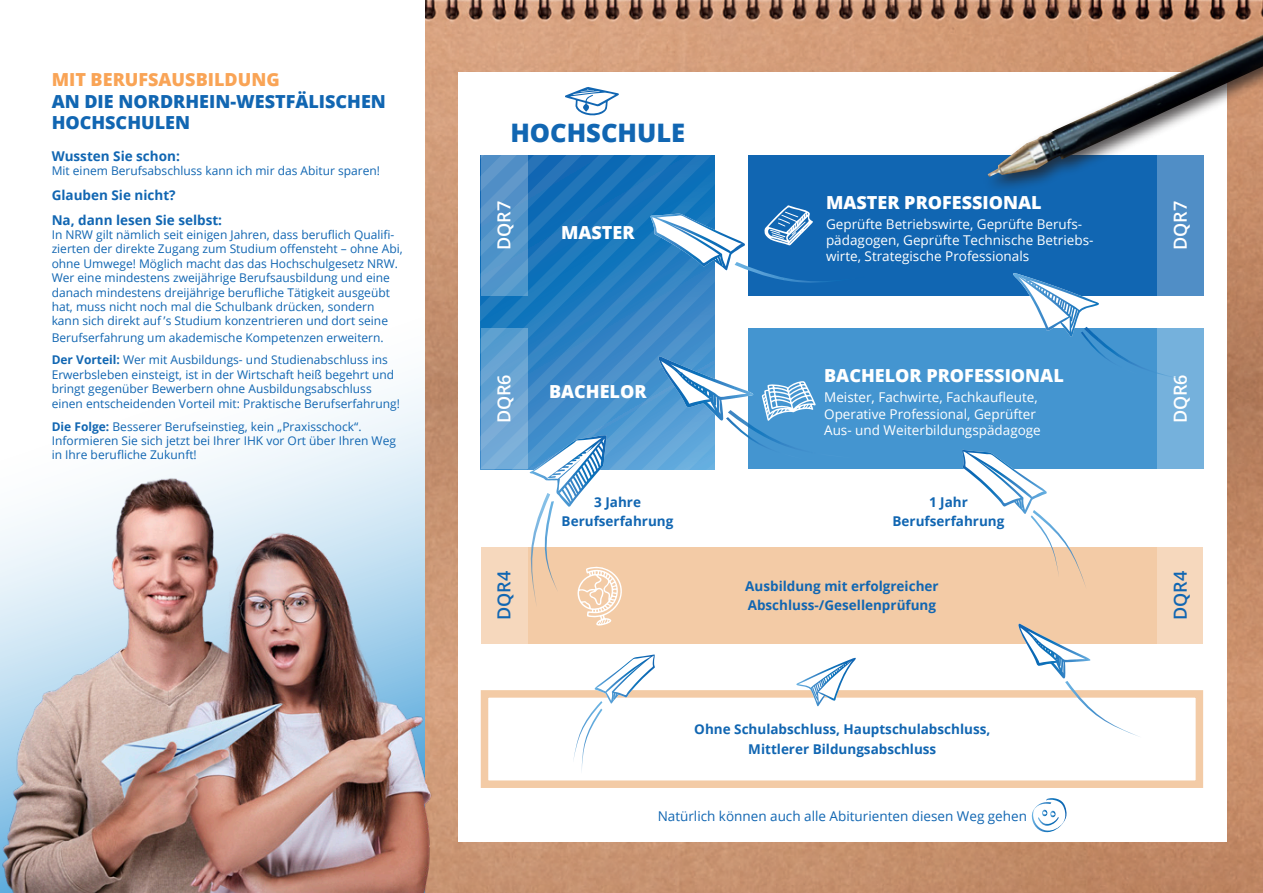
<style>
.page{position:relative;width:1263px;height:893px;background:#fff}
.page>*{position:absolute;margin:0;border:0;box-sizing:border-box;transform-origin:0 0}
.Diagramm{font:800 25.5px "Open Sans";color:#1166b2}
.t1{font:800 18px/21.6px "Open Sans";color:#1166b2}
.Master_Bachelor{font:800 18px "Open Sans";color:#fff}
.Diagramm-2{font:800 18px "Open Sans";color:#fff}
.Diagramm-3{font:600 18px "Open Sans";color:#fff}
.Diagramm-4{font:600 18px "Open Sans";color:#1166b2}
.Diagramm-5{font:13.5px/16.2px "Open Sans";color:#fff}
.Diagramm-6{font:700 13.5px "Open Sans";color:#1166b2}
.Fließtext_blau{font:700 13.5px "Open Sans";color:#1166b2}
.Diagramm-7{font:13.5px "Open Sans";color:#1166b2}
.Fließtext_blau-2{font:12px/14.4px "Open Sans";color:#1166b2}
.s1{color:#f9a456}
.s2{font-weight:700}
</style>
<div class="page">
<img style="left:425px;top:0;width:838px;height:893px">
<div style="left:458px;top:72px;width:769px;height:770px;background:#fff"></div>
<div style="left:749px;top:155px;width:455px;height:141px;background:#1166b2"></div>
<div style="left:749px;top:329px;width:455px;height:140px;background:#4495d0"></div>
<div style="left:481px;top:690px;width:722px;height:98px;background:#fff;border:8px solid #f3cba6"></div>
<div style="left:481px;top:547px;width:722px;height:96px;background:#f3cba6"></div>
<svg style="left:565px;top:87px;width:54px;height:29px"></svg>
<div style="left:1157px;top:329px;width:47px;height:140px;background:#75b1dc"></div>
<div style="left:1157px;top:546px;width:47px;height:98px;background:#f6d8bd"></div>
<div style="left:1157px;top:155px;width:47px;height:141px;background:#508ec6"></div>
<svg style="left:1031px;top:798px;width:36px;height:35px"></svg>
<div style="left:481px;top:546px;width:46px;height:98px;background:#f6d8bd"></div>
<div style="left:983px;top:2px;width:280px;height:192px;background:#231f20;opacity:.75"></div>
<img style="left:988px;top:35px;width:275px;height:142px">
<svg style="left:796px;top:658px;width:60px;height:48px"></svg>
<svg style="left:1018px;top:624px;width:124px;height:113px"></svg>
<svg style="left:481px;top:155px;width:387px;height:471px"></svg>
<svg style="left:962px;top:450px;width:124px;height:136px"></svg>
<svg style="left:573px;top:654px;width:82px;height:117px"></svg>
<svg style="left:1013px;top:273px;width:178px;height:104px"></svg>
<img style="left:0;top:461px;width:461px;height:432px">
<p class="t1" style="left:52px;top:68px;width:336px"><span class="s1">MIT BERUFSAUSBILDUNG<br></span>AN DIE NORDRHEIN-WESTFÄLISCHEN<br>HOCHSCHULEN</p>
<p class="Fließtext_blau" style="left:52px;top:146px;width:130px">Wussten Sie schon:</p>
<p class="Fließtext_blau-2" style="left:52px;top:163px;width:330px">Mit einem Berufsabschluss kann ich mir das Abitur sparen!</p>
<p class="Fließtext_blau" style="left:52px;top:185px;width:125px">Glauben Sie nicht?</p>
<p class="Fließtext_blau" style="left:52px;top:210px;width:172px">Na, dann lesen Sie selbst:</p>
<p class="Fließtext_blau-2" style="left:52px;top:227px;width:353px">In NRW gilt nämlich seit einigen Jahren, dass beruflich Qualifi&shy;zierten der direkte Zugang zum Studium offensteht – ohne Abi, ohne Umwege! Möglich macht das das Hochschulgesetz NRW.<br>Wer eine mindestens zweijährige Berufsausbildung und eine danach mindestens dreijährige berufliche Tätigkeit ausgeübt hat, muss nicht noch mal die Schulbank drücken, sondern kann sich direkt auf ’s Studium konzentrieren und dort seine</p>
<p class="Fließtext_blau-2" style="left:52px;top:330px;width:334px">Berufserfahrung um akademische Kompetenzen erweitern.</p>
<p class="Fließtext_blau-2" style="left:52px;top:353px;width:350px"><span class="s2">Der Vorteil:</span> Wer mit Ausbildungs- und Studienabschluss ins Erwerbsleben einsteigt, ist in der Wirtschaft heiß begehrt und bringt gegenüber Bewerbern ohne Ausbildungsabschluss einen entscheidenden Vorteil mit: Praktische Berufserfahrung!</p>
<p class="Fließtext_blau-2" style="left:52px;top:419px;width:346px"><span class="s2">Die Folge:</span> Besserer Berufseinstieg, kein „Praxisschock“.<br>Informieren Sie sich jetzt bei Ihrer IHK vor Ort über Ihren Weg in Ihre berufliche Zukunft!</p>
<p class="Diagramm" style="left:510px;top:113px;width:176px">HOCHSCHULE</p>
<p class="Diagramm-3" style="left:492px;top:250px;width:51px;rotate:-90deg">DQR7</p>
<p class="Master_Bachelor" style="left:561px;top:219px;width:75px">MASTER</p>
<p class="Diagramm-3" style="left:492px;top:423px;width:51px;rotate:-90deg">DQR6</p>
<p class="Diagramm-4" style="left:492px;top:620px;width:51px;rotate:-90deg">DQR4</p>
<p class="Master_Bachelor" style="left:549px;top:377px;width:99px">BACHELOR</p>
<p class="Diagramm-6" style="left:594px;top:492px;width:48px">3 Jahre</p>
<p class="Diagramm-6" style="left:562px;top:512px;width:113px">Berufserfahrung</p>
<p class="Master_Bachelor" style="left:826px;top:188px;width:217px">MASTER PROFESSIONAL</p>
<p class="Diagramm-5" style="left:826px;top:216px;width:269px">Geprüfte Betriebswirte, Geprüfte Berufs&shy;pädagogen, Geprüfte Technische Betriebs&shy;wirte, Strategische Professionals</p>
<p class="Diagramm-2" style="left:824px;top:362px;width:241px">BACHELOR PROFESSIONAL</p>
<p class="Diagramm-5" style="left:824px;top:389px;width:218px">Meister, Fachwirte, Fachkaufleute,<br>Operative Professional, Geprüfter<br>Aus- und Weiterbildungspädagoge</p>
<p class="Diagramm-6" style="left:929px;top:492px;width:40px">1 Jahr</p>
<p class="Diagramm-6" style="left:892px;top:512px;width:113px">Berufserfahrung</p>
<p class="Diagramm-6" style="left:745px;top:576px;width:195px">Ausbildung mit erfolgreicher</p>
<p class="Diagramm-6" style="left:748px;top:596px;width:190px">Abschluss-/Gesellenprüfung</p>
<p class="Diagramm-6" style="left:694px;top:720px;width:298px">Ohne Schulabschluss, Hauptschulabschluss,</p>
<p class="Diagramm-6" style="left:748px;top:739px;width:189px">Mittlerer Bildungsabschluss</p>
<p class="Diagramm-7" style="left:658px;top:807px;width:371px">Natürlich können auch alle Abiturienten diesen Weg gehen</p>
<p class="Diagramm-3" style="left:1168px;top:250px;width:51px;rotate:-90deg">DQR7</p>
<p class="Diagramm-3" style="left:1168px;top:423px;width:51px;rotate:-90deg">DQR6</p>
<p class="Diagramm-4" style="left:1168px;top:620px;width:51px;rotate:-90deg">DQR4</p>
</div>
